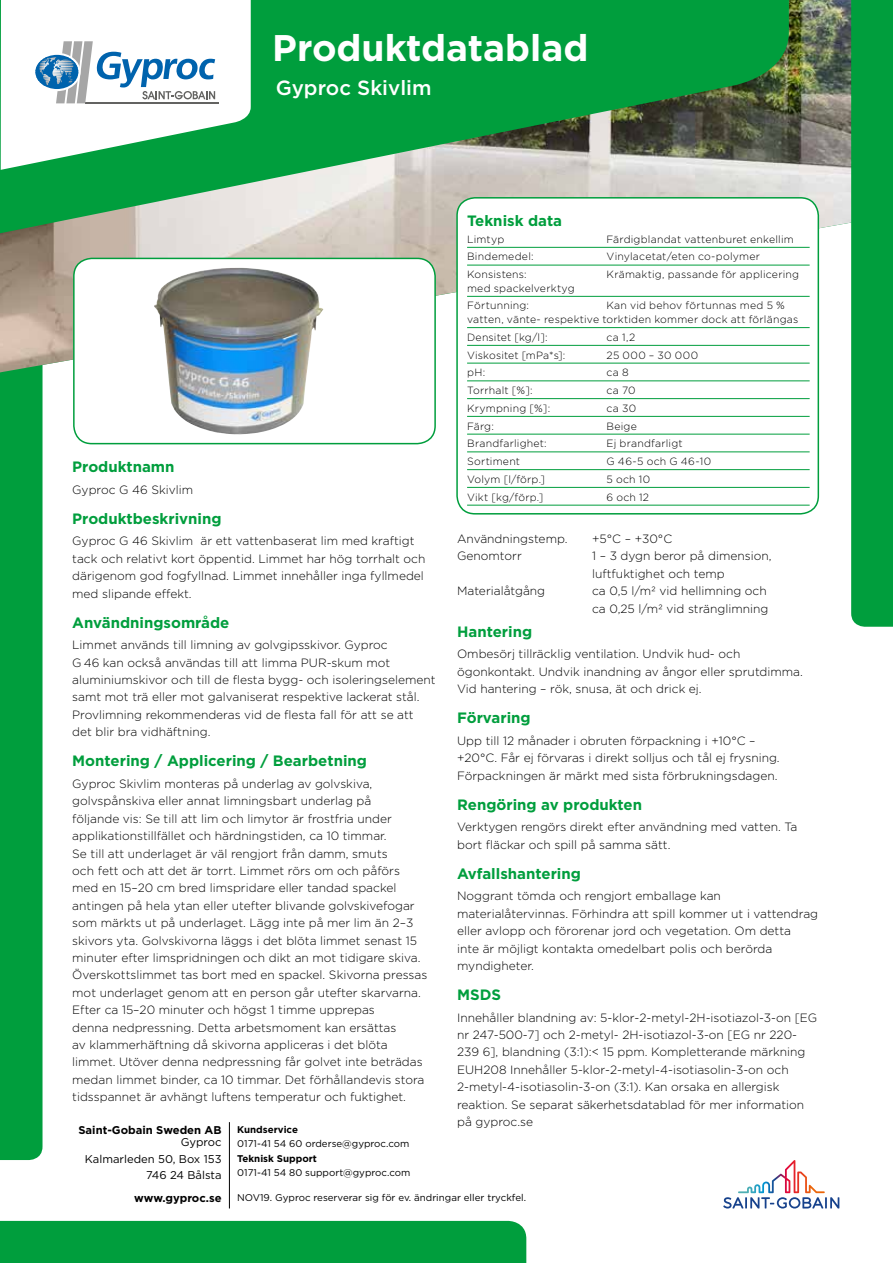
<style>
.page{position:relative;width:893px;height:1263px;background:#fff}
.page>*{position:absolute;margin:0;border:0;box-sizing:border-box;transform-origin:0 0}
.t1{font:700 37.05px "Gotham";color:#fff}
.t2{font:500 20.55px "Gotham";color:#fff}
.t3{font:700 15px "Gotham";color:#009e3d}
.t4{font:300 12px/17.4px "Gotham";color:#000}
.t5{font:11.25px/16.2px "Gotham";color:#000;text-align:right}
.t6{font:700 11.25px "Gotham";color:#000}
.t7{font:300 10.5px/17.7px "Gotham";letter-spacing:.02em;color:#000}
.t8{font:9.75px "Gotham";color:#000}
.t9{font:700 9.75px "Gotham";color:#000}
</style>
<div class="page">
<div style="left:0;top:386px;width:43px;height:774px;background:#009e3d"></div>
<div style="left:0;top:1221px;width:526px;height:42px;background:#009e3d"></div>
<img style="left:0;top:0;width:851px;height:377px">
<hr style="left:229px;top:1122px;width:1px;height:86px;background:#000">
<svg style="left:723px;top:1160px;width:116px;height:48px"></svg>
<svg style="left:0;top:0;width:789px;height:307px;background:#53a66d"></svg>
<svg style="left:851px;top:0;width:42px;height:627px;background:#069f41"></svg>
<svg style="left:1px;top:0;width:250px;height:170px"></svg>
<div style="left:457px;top:198px;width:361px;height:316px;background:#fff;border-radius:18px"></div>
<div style="left:456px;top:197px;width:363px;height:317px;border:2px solid #009e3d;border-radius:18px"></div>
<svg style="left:74px;top:258px;width:361px;height:186px"></svg>
<div style="left:73px;top:258px;width:363px;height:186px;border:2px solid #009e3d;border-radius:18px"></div>
<img style="left:165px;top:268px;width:71px;height:16px">
<hr style="left:467px;top:247px;width:343px;height:1px;background:#009e3d">
<hr style="left:467px;top:265px;width:343px;height:1px;background:#009e3d">
<hr style="left:467px;top:296px;width:343px;height:1px;background:#009e3d">
<hr style="left:467px;top:327px;width:343px;height:1px;background:#009e3d">
<hr style="left:467px;top:345px;width:343px;height:1px;background:#009e3d">
<hr style="left:467px;top:363px;width:343px;height:1px;background:#009e3d">
<hr style="left:467px;top:380px;width:343px;height:1px;background:#009e3d">
<hr style="left:467px;top:398px;width:343px;height:1px;background:#009e3d">
<hr style="left:467px;top:416px;width:343px;height:1px;background:#009e3d">
<hr style="left:467px;top:434px;width:343px;height:1px;background:#009e3d">
<hr style="left:467px;top:451px;width:343px;height:1px;background:#009e3d">
<hr style="left:467px;top:469px;width:343px;height:1px;background:#009e3d">
<hr style="left:467px;top:487px;width:343px;height:1px;background:#009e3d">
<hr style="left:467px;top:505px;width:343px;height:1px;background:#009e3d">
<h1 class="t1" style="left:272px;top:23px;width:318px">Produktdatablad</h1>
<h2 class="t2" style="left:276px;top:74px;width:157px">Gyproc Skivlim</h2>
<p class="t3" style="left:467px;top:210px;width:97px">Teknisk data</p>
<p class="t7" style="left:467px;top:230px;width:39px">Limtyp</p>
<p class="t7" style="left:607px;top:230px;width:189px">Färdigblandat vattenburet enkellim</p>
<p class="t7" style="left:467px;top:248px;width:68px">Bindemedel:</p>
<p class="t7" style="left:607px;top:248px;width:155px">Vinylacetat/eten co-polymer</p>
<p class="t7" style="left:467px;top:265px;width:61px">Konsistens:</p>
<p class="t7" style="left:607px;top:265px;width:194px">Krämaktig, passande för applicering</p>
<p class="t7" style="left:467px;top:279px;width:109px">med spackelverktyg<br>Förtunning:</p>
<p class="t7" style="left:467px;top:299px;width:333px;line-height:13.5px;text-indent:140px">Kan vid behov förtunnas med 5 % vatten, vänte- respektive torktiden kommer dock att förlängas</p>
<p class="t7" style="left:467px;top:328px;width:82px">Densitet [kg/l]:</p>
<p class="t7" style="left:607px;top:328px;width:30px">ca 1,2</p>
<p class="t7" style="left:467px;top:346px;width:100px">Viskositet [mPa*s]:</p>
<p class="t7" style="left:607px;top:346px;width:93px">25 000 – 30 000</p>
<p class="t7" style="left:467px;top:363px;width:20px">pH:</p>
<p class="t7" style="left:607px;top:363px;width:24px">ca 8</p>
<p class="t7" style="left:467px;top:381px;width:67px">Torrhalt [%]:</p>
<p class="t7" style="left:607px;top:381px;width:31px">ca 70</p>
<p class="t7" style="left:467px;top:399px;width:85px">Krympning [%]:</p>
<p class="t7" style="left:607px;top:399px;width:31px">ca 30</p>
<p class="t7" style="left:467px;top:417px;width:28px">Färg:</p>
<p class="t7" style="left:607px;top:417px;width:32px">Beige</p>
<p class="t7" style="left:467px;top:434px;width:81px">Brandfarlighet:</p>
<p class="t7" style="left:607px;top:434px;width:78px">Ej brandfarligt</p>
<p class="t7" style="left:467px;top:452px;width:55px">Sortiment</p>
<p class="t7" style="left:607px;top:452px;width:106px">G 46-5 och G 46-10</p>
<p class="t7" style="left:467px;top:470px;width:79px">Volym [l/förp.]</p>
<p class="t7" style="left:607px;top:470px;width:45px">5 och 10</p>
<p class="t7" style="left:467px;top:488px;width:78px">Vikt [kg/förp.]</p>
<p class="t7" style="left:607px;top:488px;width:44px">6 och 12</p>
<p class="t3" style="left:72px;top:457px;width:104px">Produktnamn</p>
<p class="t4" style="left:72px;top:480px;width:122px">Gyproc G 46 Skivlim</p>
<p class="t3" style="left:72px;top:508px;width:151px">Produktbeskrivning</p>
<p class="t4" style="left:72px;top:532px;width:355px">Gyproc G 46 Skivlim är ett vattenbaserat lim med kraftigt tack och relativt kort öppentid. Limmet har hög torrhalt och därigenom god fogfyllnad. Limmet innehåller inga fyllmedel med slipande effekt.</p>
<p class="t3" style="left:72px;top:612px;width:159px">Användningsområde</p>
<p class="t4" style="left:72px;top:636px;width:365px">Limmet används till limning av golvgipsskivor. Gyproc<br>G 46 kan också användas till att limma PUR-skum mot aluminiumskivor och till de flesta bygg- och isoleringselement samt mot trä eller mot galvaniserat respektive lackerat stål.<br>Provlimning rekommenderas vid de flesta fall för att se att det blir bra vidhäftning.</p>
<p class="t3" style="left:72px;top:751px;width:296px">Montering / Applicering / Bearbetning</p>
<p class="t4" style="left:72px;top:775px;width:357px">Gyproc Skivlim monteras på underlag av golvskiva, golvspånskiva eller annat limningsbart underlag på<br>följande vis: Se till att lim och limytor är frostfria under applikationstillfället och härdningstiden, ca 10 timmar.<br>Se till att underlaget är väl rengjort från damm, smuts<br>och fett och att det är torrt. Limmet rörs om och påförs med en 15–20 cm bred limspridare eller tandad spackel antingen på hela ytan eller utefter blivande golvskivefogar som märkts ut på underlaget. Lägg inte på mer lim än 2–3 skivors yta. Golvskivorna läggs i det blöta limmet senast 15 minuter efter limspridningen och dikt an mot tidigare skiva.<br>Överskottslimmet tas bort med en spackel. Skivorna pressas mot underlaget genom att en person går utefter skarvarna.<br>Efter ca 15–20 minuter och högst 1 timme upprepas<br>denna nedpressning. Detta arbetsmoment kan ersättas<br>av klammerhäftning då skivorna appliceras i det blöta limmet. Utöver denna nedpressning får golvet inte beträdas medan limmet binder, ca 10 timmar. Det förhållandevis stora tidsspannet är avhängt luftens temperatur och fuktighet.</p>
<p class="t4" style="left:457px;top:530px;width:112px">Användningstemp.</p>
<p class="t4" style="left:592px;top:530px;width:82px">+5°C – +30°C</p>
<p class="t4" style="left:457px;top:547px;width:66px">Genomtorr</p>
<p class="t4" style="left:592px;top:547px;width:181px">1 – 3 dygn beror på dimension, luftfuktighet och temp</p>
<p class="t4" style="left:457px;top:582px;width:90px">Materialåtgång</p>
<p class="t4" style="left:592px;top:582px;width:178px">ca 0,5 l/m2 vid hellimning och ca 0,25 l/m2 vid stränglimning</p>
<p class="t3" style="left:457px;top:621px;width:77px">Hantering</p>
<p class="t4" style="left:457px;top:645px;width:347px">Ombesörj tillräcklig ventilation. Undvik hud- och ögonkontakt. Undvik inandning av ångor eller sprutdimma.<br>Vid hantering – rök, snusa, ät och drick ej.</p>
<p class="t3" style="left:457px;top:708px;width:75px">Förvaring</p>
<p class="t4" style="left:457px;top:731px;width:324px">Upp till 12 månader i obruten förpackning i +10°C – +20°C. Får ej förvaras i direkt solljus och tål ej frysning.<br>Förpackningen är märkt med sista förbrukningsdagen.</p>
<p class="t3" style="left:457px;top:794px;width:187px">Rengöring av produkten</p>
<p class="t4" style="left:457px;top:818px;width:342px">Verktygen rengörs direkt efter användning med vatten. Ta bort fläckar och spill på samma sätt.</p>
<p class="t3" style="left:457px;top:863px;width:125px">Avfallshantering</p>
<p class="t4" style="left:457px;top:887px;width:362px">Noggrant tömda och rengjort emballage kan materialåtervinnas. Förhindra att spill kommer ut i vattendrag eller avlopp och förorenar jord och vegetation. Om detta<br>inte är möjligt kontakta omedelbart polis och berörda myndigheter.</p>
<p class="t3" style="left:457px;top:985px;width:45px">MSDS</p>
<p class="t4" style="left:457px;top:1008px;width:362px">Innehåller blandning av: 5-klor-2-metyl-2H-isotiazol-3-on [EG nr 247-500-7] och 2-metyl- 2H-isotiazol-3-on [EG nr 220- 239 6], blandning (3:1):&lt; 15 ppm. Kompletterande märkning EUH208 Innehåller 5-klor-2-metyl-4-isotiasolin-3-on och 2-metyl-4-isotiasolin-3-on (3:1). Kan orsaka en allergisk reaktion. Se separat säkerhetsdatablad för mer information på gyproc.se</p>
<p class="t9" style="left:237px;top:1122px;width:62px">Kundservice</p>
<p class="t8" style="left:237px;top:1137px;width:174px">0171-41 54 60 orderse@gyproc.com</p>
<p class="t9" style="left:237px;top:1152px;width:81px">Teknisk Support</p>
<p class="t8" style="left:237px;top:1166px;width:175px">0171-41 54 80 support@gyproc.com</p>
<p class="t8" style="left:237px;top:1192px;width:290px">NOV19. Gyproc reserverar sig för ev. ändringar eller tryckfel.</p>
<p class="t6" style="left:78px;top:1123px;width:145px">Saint-Gobain Sweden AB</p>
<p class="t5" style="left:85px;top:1134px;width:138px">Gyproc<br>Kalmarleden 50, Box 153<br>746 24 Bålsta</p>
<p class="t6" style="left:134px;top:1191px;width:89px">www.gyproc.se</p>
</div>
